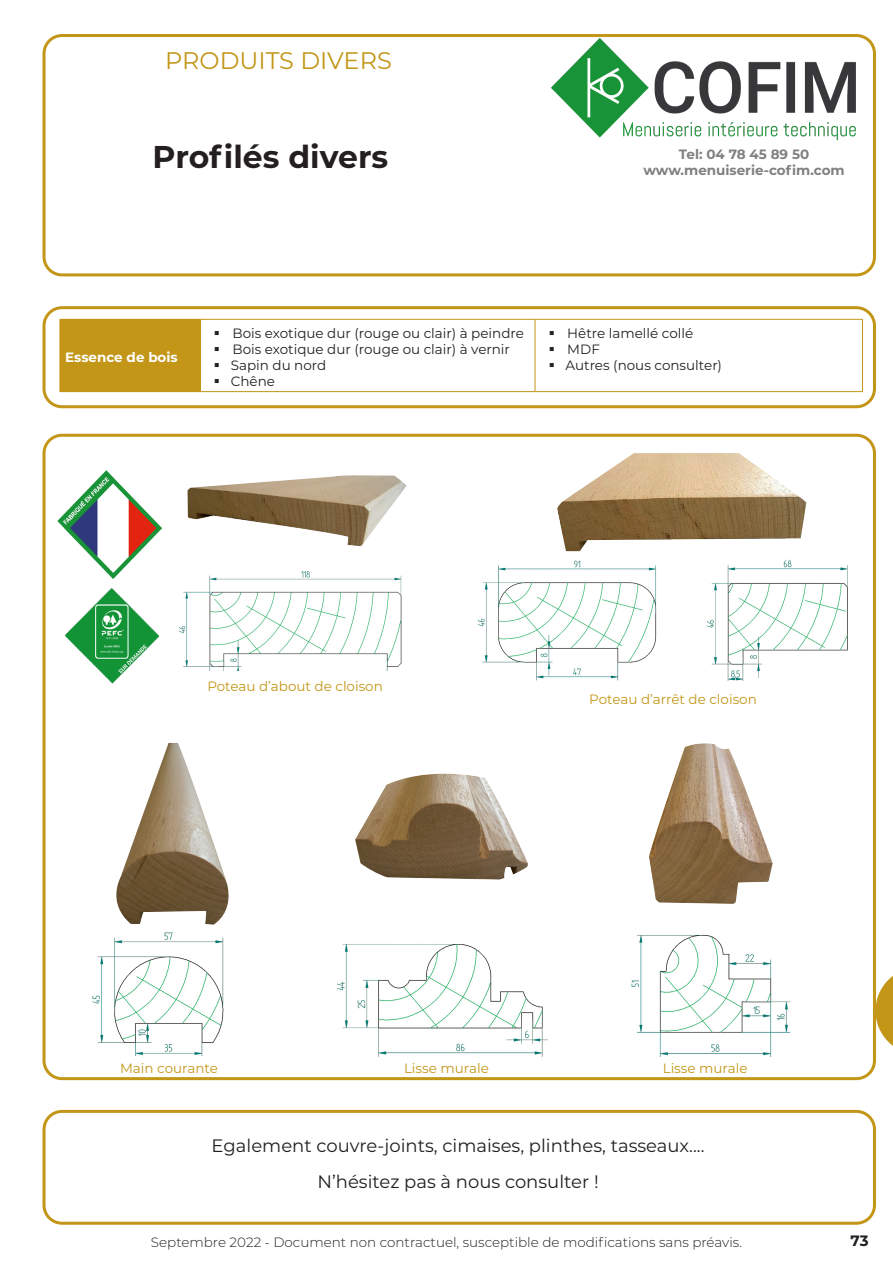
<style>
.page{position:relative;width:893px;height:1263px;background:#fff}
.page>*{position:absolute;margin:0;border:0;box-sizing:border-box;transform-origin:0 0}
.t1{font:700 31.5px "Montserrat";color:#231f20}
.t2{font:24px "Montserrat";color:#c39618}
.t3{font:18px "Montserrat";color:#231f20}
.t4{font:700 15px "Montserrat";color:#231f20}
.t5{font:13.5px "Montserrat";color:#231f20}
.t6{font:13.5px "Montserrat";color:#c39618}
.t7{font:300 13.5px "Montserrat";color:#231f20}
.t8{font:700 13.5px "Montserrat";color:#808080}
.t9{font:700 13.5px "Montserrat";color:#fff}
</style>
<div class="page">
<img style="left:551px;top:38px;width:305px;height:103px">
<div style="left:43px;top:434px;width:833px;height:646px;border:3px solid #c39618;border-radius:18px"></div>
<div style="left:43px;top:306px;width:833px;height:102px;border:3px solid #c39618;border-radius:18px"></div>
<div style="left:60px;top:319px;width:140px;height:73px;background:#c39618"></div>
<hr style="left:200px;top:319px;width:335px;height:1px;background:#c39618">
<hr style="left:200px;top:391px;width:335px;height:1px;background:#c39618">
<hr style="left:535px;top:319px;width:328px;height:1px;background:#c39618">
<hr style="left:535px;top:320px;width:1px;height:71px;background:#c39618">
<hr style="left:862px;top:320px;width:1px;height:71px;background:#c39618">
<hr style="left:535px;top:391px;width:328px;height:1px;background:#c39618">
<hr style="left:200px;top:320px;width:1px;height:71px;background:#c39618">
<div style="left:43px;top:1110px;width:833px;height:115px;border:3px solid #c39618;border-radius:18px"></div>
<img style="left:179px;top:571px;width:223px;height:99px">
<img style="left:477px;top:551px;width:180px;height:129px">
<img style="left:707px;top:560px;width:141px;height:120px">
<img style="left:187px;top:475px;width:220px;height:72px">
<img style="left:557px;top:453px;width:249px;height:98px">
<div style="left:43px;top:34px;width:833px;height:242px;border:3px solid #c39618;border-radius:18px"></div>
<img style="left:337px;top:944px;width:211px;height:113px">
<img style="left:631px;top:935px;width:160px;height:122px">
<img style="left:92px;top:932px;width:132px;height:124px">
<img style="left:116px;top:743px;width:113px;height:182px">
<img style="left:355px;top:774px;width:173px;height:106px">
<img style="left:649px;top:743px;width:124px;height:161px">
<svg style="left:875px;top:967px;width:18px;height:87px"></svg>
<img style="left:58px;top:471px;width:104px;height:107px">
<img style="left:64px;top:588px;width:96px;height:96px">
<p class="t2" style="left:165px;top:44px;width:228px">PRODUITS DIVERS</p>
<p class="t1" style="left:153px;top:134px;width:237px">Profilés divers</p>
<p class="t8" style="left:679px;top:144px;width:132px">Tel: 04 78 45 89 50</p>
<p class="t8" style="left:643px;top:160px;width:203px">www.menuiserie-cofim.com</p>
<p class="t9" style="left:65px;top:347px;width:114px">Essence de bois</p>
<p class="t5" style="left:214px;top:324px;width:311px">▪ Bois exotique dur (rouge ou clair) à peindre</p>
<p class="t5" style="left:214px;top:340px;width:298px">▪ Bois exotique dur (rouge ou clair) à vernir</p>
<p class="t5" style="left:214px;top:356px;width:114px">▪ Sapin du nord</p>
<p class="t5" style="left:214px;top:372px;width:63px">▪ Chêne</p>
<p class="t5" style="left:549px;top:324px;width:146px">▪ Hêtre lamellé collé</p>
<p class="t5" style="left:549px;top:340px;width:53px">▪ MDF</p>
<p class="t5" style="left:549px;top:356px;width:175px">▪ Autres (nous consulter)</p>
<p class="t6" style="left:207px;top:677px;width:177px">Poteau d’about de cloison</p>
<p class="t6" style="left:589px;top:690px;width:169px">Poteau d’arrêt de cloison</p>
<p class="t6" style="left:120px;top:1059px;width:99px">Main courante</p>
<p class="t6" style="left:404px;top:1059px;width:86px">Lisse murale</p>
<p class="t6" style="left:663px;top:1059px;width:86px">Lisse murale</p>
<p class="t3" style="left:212px;top:1133px;width:494px">Egalement couvre-joints, cimaises, plinthes, tasseaux....</p>
<p class="t3" style="left:317px;top:1169px;width:283px">N’hésitez pas à nous consulter !</p>
<p class="t7" style="left:151px;top:1233px;width:593px">Septembre 2022 - Document non contractuel, susceptible de modifications sans préavis.</p>
<p class="t4" style="left:851px;top:1230px;width:20px">73</p>
</div>
